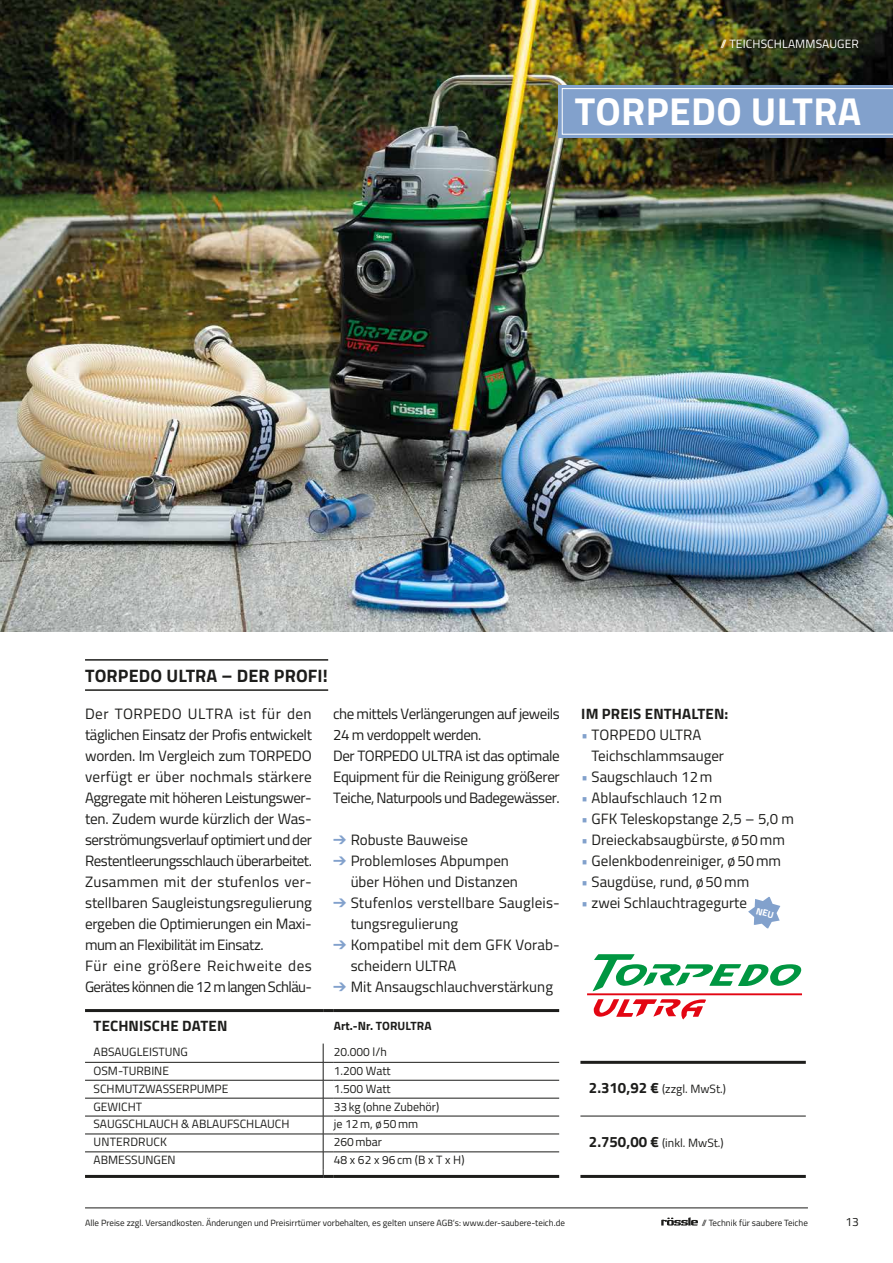
<style>
.page{position:relative;width:893px;height:1263px;background:#fff}
.page>*{position:absolute;margin:0;border:0;box-sizing:border-box;transform-origin:0 0}
.t1{font:700 39px "Titillium Web";letter-spacing:.01em;color:#fff}
.t2{font:700 18px "Titillium Web";letter-spacing:.01em;color:#1d1d1b}
.t3{font:15px/21px "Titillium Web";letter-spacing:-.005em;color:#1d1d1b}
.t4{font:15px/21px "Titillium Web";letter-spacing:-.03em;color:#1d1d1b}
.t5{font:700 15px "Titillium Web";letter-spacing:.01em;color:#1d1d1b}
.t6{font:12px "Titillium Web";color:#1d1d1b}
.t7{font:12px "Titillium Web";letter-spacing:.01em;color:#fff}
.t8{font:700 12px "Titillium Web";letter-spacing:.005em;color:#1d1d1b}
.t9{font:9px "Titillium Web";color:#1d1d1b}
.s1{color:#82a1cc}
.s2{font-weight:700;font-size:15px}
</style>
<div class="page">
<hr style="left:85px;top:1207px;width:723px;height:1px;background:#1d1d1b">
<svg style="left:661px;top:1217px;width:37px;height:8px"></svg>
<img style="left:1px;top:0;width:892px;height:631px">
<hr style="left:85px;top:1062px;width:238px;height:1px;background:#1d1d1b">
<hr style="left:334px;top:1062px;width:225px;height:1px;background:#1d1d1b">
<hr style="left:85px;top:1080px;width:238px;height:1px;background:#1d1d1b">
<hr style="left:334px;top:1080px;width:225px;height:1px;background:#1d1d1b">
<hr style="left:85px;top:1098px;width:238px;height:1px;background:#1d1d1b">
<hr style="left:334px;top:1098px;width:225px;height:1px;background:#1d1d1b">
<hr style="left:85px;top:1116px;width:238px;height:1px;background:#1d1d1b">
<hr style="left:334px;top:1116px;width:225px;height:1px;background:#1d1d1b">
<hr style="left:85px;top:1134px;width:238px;height:1px;background:#1d1d1b">
<hr style="left:334px;top:1134px;width:225px;height:1px;background:#1d1d1b">
<hr style="left:85px;top:1151px;width:238px;height:1px;background:#1d1d1b">
<hr style="left:334px;top:1151px;width:225px;height:1px;background:#1d1d1b">
<hr style="left:85px;top:1009px;width:238px;height:3px;background:#1d1d1b">
<svg style="left:323px;top:1009px;width:11px;height:3px"></svg>
<hr style="left:334px;top:1009px;width:225px;height:3px;background:#1d1d1b">
<hr style="left:580px;top:1061px;width:226px;height:3px;background:#1d1d1b">
<hr style="left:580px;top:1116px;width:226px;height:1px;background:#1d1d1b">
<hr style="left:85px;top:1175px;width:238px;height:3px;background:#1d1d1b">
<svg style="left:323px;top:1043px;width:11px;height:135px"></svg>
<hr style="left:334px;top:1175px;width:225px;height:3px;background:#1d1d1b">
<hr style="left:580px;top:1175px;width:226px;height:3px;background:#1d1d1b">
<svg style="left:594px;top:999px;width:112px;height:20px"></svg>
<svg style="left:593px;top:954px;width:208px;height:37px"></svg>
<hr style="left:587px;top:993px;width:215px;height:2px;background:#e30613">
<div style="left:558px;top:85px;width:335px;height:53px;background:#82a1cc"></div>
<svg style="left:562px;top:88px;width:331px;height:47px"></svg>
<hr style="left:85px;top:659px;width:243px;height:2px;background:#1d1d1b">
<hr style="left:85px;top:689px;width:243px;height:2px;background:#1d1d1b">
<svg style="left:748px;top:897px;width:32px;height:31px"></svg>
<p class="t7" style="left:720px;top:35px;width:140px">// TEICHSCHLAMMSAUGER</p>
<h1 class="t1" style="left:575px;top:82px;width:288px">TORPEDO ULTRA</h1>
<p class="t2" style="left:85px;top:662px;width:244px">TORPEDO ULTRA – DER PROFI!</p>
<p class="t3" style="left:85px;top:702px;width:228px">Der TORPEDO ULTRA ist für den täglichen Einsatz der Profis entwickelt worden. Im Vergleich zum TORPEDO verfügt er über nochmals stärkere Aggregate mit höheren Leistungswer&shy;ten. Zudem wurde kürzlich der Was&shy;serströmungsverlauf optimiert und der Restentleerungsschlauch überarbeitet.<br>Zusammen mit der stufenlos ver&shy;stellbaren Saugleistungsregulierung ergeben die Optimierungen ein Maxi&shy;mum an Flexibilität im Einsatz.<br>Für eine größere Reichweite des Gerätes können die 12 m langen Schläu-</p>
<p class="t4" style="left:333px;top:702px;width:228px">che mittels Verlängerungen auf jeweils 24 m verdoppelt werden.<br>Der TORPEDO ULTRA ist das optimale Equipment für die Reinigung größerer Teiche, Naturpools und Badegewässer.</p>
<p class="t3" style="left:351px;top:828px;width:211px">Robuste Bauweise<br>Problemloses Abpumpen<br>über Höhen und Distanzen<br>Stufenlos verstellbare Saugleis&shy;tungsregulierung<br>Kompatibel mit dem GFK Vorab&shy;scheidern ULTRA<br>Mit Ansaugschlauchverstärkung</p>
<p class="t5" style="left:581px;top:702px;width:149px">IM PREIS ENTHALTEN:</p>
<p class="t3" style="left:592px;top:723px;width:134px;text-indent:-10px"><span class="s1">•</span> TORPEDO ULTRA<br>Teichschlammsauger</p>
<p class="t3" style="left:581px;top:765px;width:133px"><span class="s1">•</span> Saugschlauch 12m</p>
<p class="t3" style="left:581px;top:786px;width:142px"><span class="s1">•</span> Ablaufschlauch 12m</p>
<p class="t3" style="left:581px;top:807px;width:214px"><span class="s1">•</span> GFK Teleskopstange 2,5 – 5,0 m</p>
<p class="t3" style="left:581px;top:828px;width:205px"><span class="s1">•</span> Dreieckabsaugbürste, ø50mm</p>
<p class="t3" style="left:581px;top:849px;width:201px"><span class="s1">•</span> Gelenkbodenreiniger, ø50mm</p>
<p class="t3" style="left:581px;top:870px;width:170px"><span class="s1">•</span> Saugdüse, rund, ø50mm</p>
<p class="t3" style="left:581px;top:891px;width:167px"><span class="s1">•</span> zwei Schlauchtragegurte</p>
<p class="t5" style="left:94px;top:1014px;width:135px">TECHNISCHE DATEN</p>
<p class="t8" style="left:334px;top:1017px;width:99px">Art.-Nr. TORULTRA</p>
<p class="t6" style="left:94px;top:1043px;width:96px">ABSAUGLEISTUNG</p>
<p class="t6" style="left:334px;top:1043px;width:54px">20.000 l/h</p>
<p class="t6" style="left:94px;top:1062px;width:77px">OSM-TURBINE</p>
<p class="t6" style="left:334px;top:1062px;width:58px">1.200 Watt</p>
<p class="t6" style="left:94px;top:1080px;width:136px">SCHMUTZWASSERPUMPE</p>
<p class="t6" style="left:334px;top:1080px;width:58px">1.500 Watt</p>
<p class="t6" style="left:589px;top:1080px;width:139px"><span class="s2">2.310,92 €</span> (zzgl. MwSt.)</p>
<p class="t6" style="left:94px;top:1097px;width:50px">GEWICHT</p>
<p class="t6" style="left:334px;top:1097px;width:107px">33kg (ohne Zubehör)</p>
<p class="t6" style="left:94px;top:1115px;width:197px">SAUGSCHLAUCH &amp; ABLAUFSCHLAUCH</p>
<p class="t6" style="left:334px;top:1115px;width:86px">je 12m, ø50mm</p>
<p class="t6" style="left:94px;top:1133px;width:75px">UNTERDRUCK</p>
<p class="t6" style="left:334px;top:1133px;width:50px">260mbar</p>
<p class="t6" style="left:589px;top:1134px;width:136px"><span class="s2">2.750,00 €</span> (inkl. MwSt.)</p>
<p class="t6" style="left:94px;top:1151px;width:84px">ABMESSUNGEN</p>
<p class="t6" style="left:334px;top:1151px;width:132px">48 x 62 x 96cm (B x T x H)</p>
<p class="t9" style="left:85px;top:1216px;width:481px">Alle Preise zzgl. Versandkosten. Änderungen und Preisirrtümer vorbehalten, es gelten unsere AGB‘s: www.der-saubere-teich.de</p>
<p class="t9" style="left:702px;top:1216px;width:108px">// Technik für saubere Teiche</p>
<p class="t6" style="left:845px;top:1212px;width:15px">13</p>
</div>
